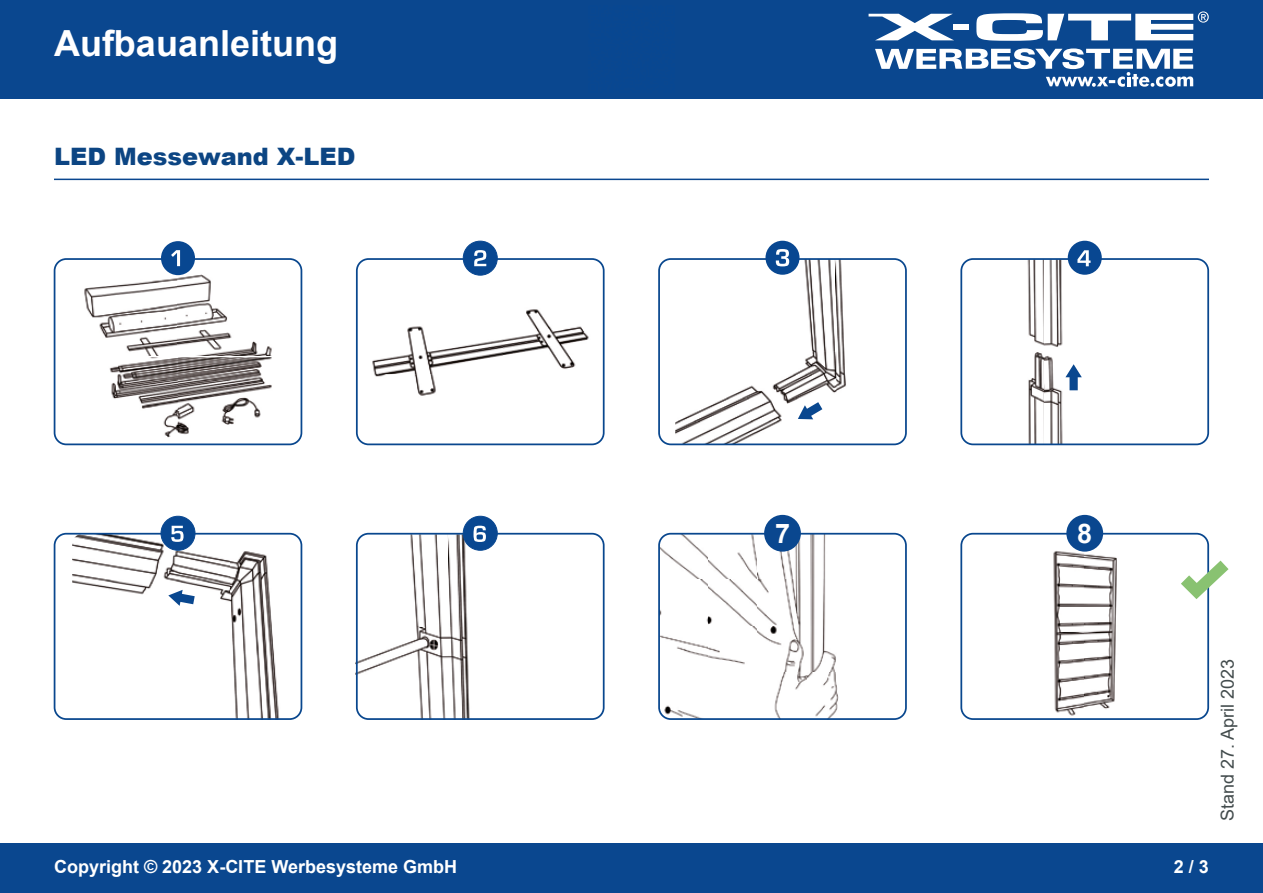
<style>
.page{position:relative;width:1263px;height:893px;background:#fff}
.page>*{position:absolute;margin:0;border:0;box-sizing:border-box;transform-origin:0 0}
.t1{font:700 36px "Arial";color:#fff}
.t2{font:700 27px "Arial";color:#fff}
.t3{font:900 24px "Arial";color:#0c4583}
.t4{font:700 18px "Arial";color:#fff}
.t5{font:18px "Arial";color:#434c4d}
</style>
<div class="page">
<div style="left:0;top:0;width:1263px;height:98px;background:#0a478f"></div>
<div style="left:0;top:844px;width:1263px;height:49px;background:#0a478f"></div>
<svg style="left:868px;top:14px;width:85px;height:26px"></svg>
<div style="left:953px;top:24px;width:15px;height:6px;background:#fff"></div>
<svg style="left:875px;top:48px;width:318px;height:39px"></svg>
<svg style="left:976px;top:11px;width:233px;height:30px"></svg>
<hr style="left:54px;top:179px;width:1155px;height:1px;background:#0a478f">
<img style="left:1053px;top:548px;width:64px;height:168px">
<img style="left:661px;top:536px;width:243px;height:181px">
<img style="left:356px;top:534px;width:140px;height:183px">
<img style="left:72px;top:536px;width:207px;height:181px">
<svg style="left:168px;top:590px;width:27px;height:16px"></svg>
<img style="left:963px;top:261px;width:139px;height:181px">
<svg style="left:1065px;top:364px;width:17px;height:26px"></svg>
<img style="left:675px;top:261px;width:171px;height:181px">
<svg style="left:798px;top:402px;width:24px;height:17px"></svg>
<img style="left:367px;top:240px;width:136px;height:206px">
<img style="left:503px;top:309px;width:86px;height:60px">
<img style="left:367px;top:256px;width:136px;height:2px">
<img style="left:367px;top:441px;width:136px;height:1px">
<img style="left:84px;top:263px;width:188px;height:92px">
<img style="left:82px;top:357px;width:192px;height:89px">
<div style="left:54px;top:258px;width:248px;height:187px;border:2px solid #09478e;border-radius:12px"></div>
<div style="left:356px;top:258px;width:249px;height:187px;border:2px solid #09478e;border-radius:12px"></div>
<div style="left:658px;top:258px;width:249px;height:187px;border:2px solid #09478e;border-radius:12px"></div>
<div style="left:960px;top:258px;width:249px;height:187px;border:2px solid #09478e;border-radius:12px"></div>
<div style="left:356px;top:533px;width:249px;height:187px;border:2px solid #09478e;border-radius:12px"></div>
<div style="left:161px;top:241px;width:34px;height:34px;background:#084791;border-radius:50%"></div>
<svg style="left:171px;top:250px;width:9px;height:16px"></svg>
<div style="left:54px;top:533px;width:248px;height:187px;border:2px solid #09478e;border-radius:12px"></div>
<div style="left:463px;top:241px;width:34px;height:34px;background:#084791;border-radius:50%"></div>
<div style="left:463px;top:241px;width:35px;height:35px;border:1px solid #084791;border-radius:50%"></div>
<svg style="left:474px;top:250px;width:12px;height:16px"></svg>
<div style="left:765px;top:241px;width:34px;height:34px;background:#084791;border-radius:50%"></div>
<svg style="left:776px;top:249px;width:13px;height:17px"></svg>
<div style="left:1068px;top:241px;width:34px;height:34px;background:#084791;border-radius:50%"></div>
<svg style="left:1077px;top:250px;width:13px;height:16px"></svg>
<div style="left:161px;top:516px;width:34px;height:34px;background:#084791;border-radius:50%"></div>
<div style="left:161px;top:516px;width:34px;height:35px;border:1px solid #084791;border-radius:50%"></div>
<svg style="left:171px;top:526px;width:13px;height:16px"></svg>
<div style="left:463px;top:516px;width:34px;height:34px;background:#084791;border-radius:50%"></div>
<div style="left:463px;top:516px;width:35px;height:35px;border:1px solid #084791;border-radius:50%"></div>
<svg style="left:473px;top:526px;width:13px;height:16px"></svg>
<div style="left:658px;top:533px;width:249px;height:187px;border:2px solid #09478e;border-radius:12px"></div>
<div style="left:960px;top:533px;width:249px;height:187px;border:2px solid #09478e;border-radius:12px"></div>
<svg style="left:1181px;top:548px;width:48px;height:59px"></svg>
<div style="left:764px;top:515px;width:37px;height:37px;background:#0a478f;border-radius:50%"></div>
<div style="left:1066px;top:515px;width:37px;height:37px;background:#0a478f;border-radius:50%"></div>
<h1 class="t1" style="left:54px;top:18px;width:286px">Aufbauanleitung</h1>
<h3 class="t3" style="left:54px;top:139px;width:303px">LED Messewand X-LED</h3>
<h2 class="t2" style="left:775px;top:515px;width:17px">7</h2>
<h2 class="t2" style="left:1077px;top:515px;width:17px">8</h2>
<p class="t5" style="left:1215px;top:821px;width:164px;rotate:-90deg">Stand 27. April 2023</p>
<p class="t4" style="left:54px;top:854px;width:405px">Copyright © 2023 X-CITE Werbesysteme GmbH</p>
<p class="t4" style="left:1174px;top:854px;width:37px">2 / 3</p>
</div>
